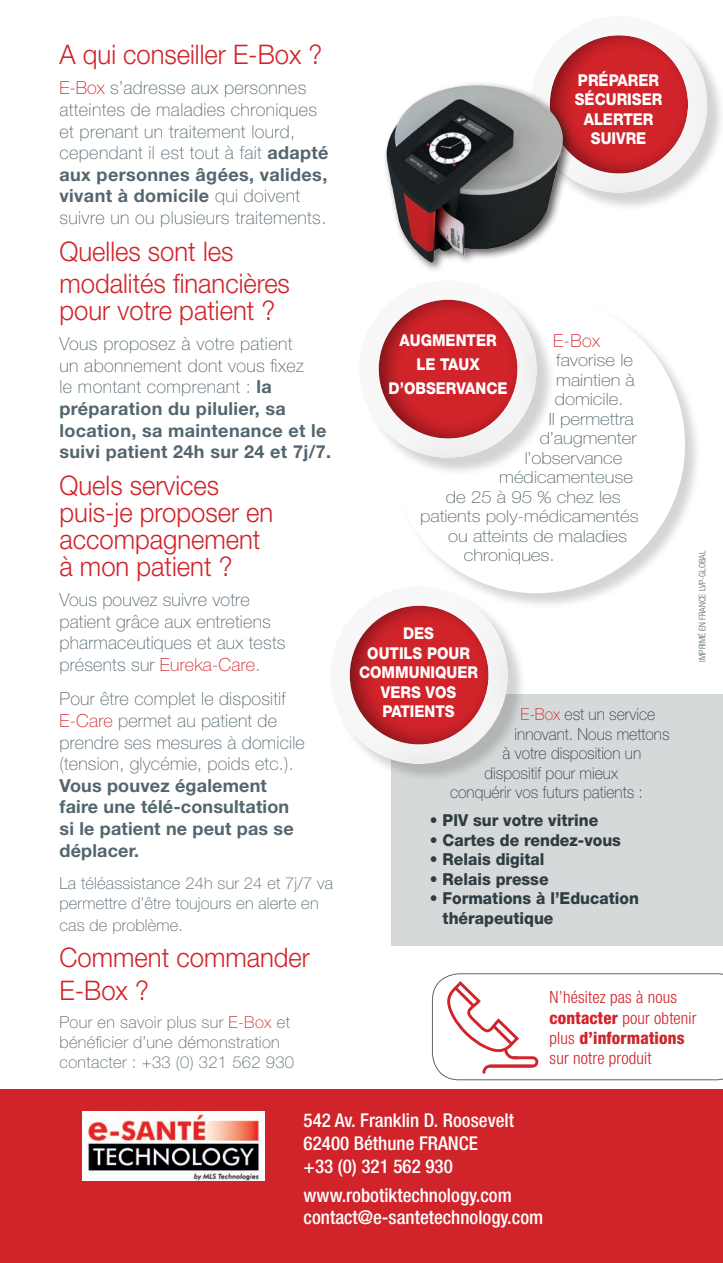
<style>
.page{position:relative;width:723px;height:1263px;background:#fff}
.page>*{position:absolute;margin:0;border:0;box-sizing:border-box;transform-origin:0 0}
.Soustitre{font:300 27px/32.4px "Helvetica Neue LT Std";color:#d1232a;scale:.95 1}
.t1{font:500 condensed 19.05px "Helvetica Neue LT Std";color:#fff}
.TEXTE_GRIS{font:100 18px/21.6px "Helvetica Neue LT Std";letter-spacing:.01em;color:#53656e}
.TEXTE_GRIS-2{font:700 18px/21.6px "Helvetica Neue LT Std";letter-spacing:.02em;color:#53656e}
.TEXTE_GRIS-3{font:100 18px "Helvetica Neue LT Std";color:#d1232a}
.TEXTE_GRIS-4{font:100 16.95px "Helvetica Neue LT Std";color:#53656e;scale:1.1 1}
.TEXTE_BON_A_SAVOIR{font:300 condensed 16.95px/20.2px "Helvetica Neue LT Std";letter-spacing:.01em;color:#d1232a}
.TEXTE_GRIS-5{font:100 16.5px/19.8px "Helvetica Neue LT Std";letter-spacing:.01em;color:#53656e}
.TEXTE_GRIS-6{font:100 16.5px "Helvetica Neue LT Std";color:#2f3c42;scale:.95 1}
.t2{font:800 16.5px/19.5px "Helvetica Neue LT Std";color:#2f3c42;scale:.95 1}
.Soustitre-2{font:800 16.35px/19.5px "Helvetica Neue LT Std";color:#fff;text-align:center;scale:.9 1}
.t3{font:300 condensed 9px "Helvetica Neue LT Std";color:#53656e}
.s1{color:#d1232a}
.s2{font-weight:700}
.s3{font-weight:100}
.s4{font-weight:800}
</style>
<div class="page">
<div style="left:392px;top:694px;width:331px;height:251px;background:#d5d9da"></div>
<div style="left:0;top:1089px;width:723px;height:174px;background:#d1232a"></div>
<img style="left:83px;top:1112px;width:181px;height:69px">
<svg style="left:432px;top:973px;width:291px;height:107px"></svg>
<div style="left:532px;top:18px;width:191px;height:193px;background:#231f20;opacity:.2"></div>
<div style="left:533px;top:13px;width:177px;height:180px;background:#231f20;opacity:.34"></div>
<div style="left:549px;top:33px;width:141px;height:141px;background:#231f20;opacity:.5"></div>
<div style="left:383px;top:81px;width:191px;height:197px;background:#fff"></div>
<img style="left:385px;top:79px;width:187px;height:191px">
<div style="left:389px;top:297px;width:313px;height:313px;background:#231f20;opacity:.19"></div>
<div style="left:388px;top:296px;width:297px;height:297px;background:#fff;border-radius:50%"></div>
<div style="left:361px;top:282px;width:195px;height:195px;background:#231f20;opacity:.2"></div>
<div style="left:359px;top:278px;width:153px;height:178px;background:#fff"></div>
<div style="left:363px;top:278px;width:176px;height:180px;background:#231f20;opacity:.34"></div>
<div style="left:378px;top:297px;width:141px;height:142px;background:#231f20;opacity:.5"></div>
<div style="left:332px;top:588px;width:195px;height:195px;background:#231f20;opacity:.2"></div>
<div style="left:330px;top:584px;width:153px;height:178px;background:#fff"></div>
<div style="left:334px;top:584px;width:176px;height:180px;background:#231f20;opacity:.34"></div>
<div style="left:349px;top:603px;width:141px;height:142px;background:#231f20;opacity:.5"></div>
<p class="Soustitre" style="left:60px;top:38px;width:278px">A qui conseiller E-Box ?</p>
<p class="TEXTE_GRIS" style="left:60px;top:77px;width:271px"><span class="s1">E-Box</span> s’adresse aux personnes atteintes de maladies chroniques et prenant un traitement lourd, cependant il est tout à fait <span class="s2">adapté aux personnes âgées, valides, vivant à domicile</span> qui doivent suivre un ou plusieurs traitements.</p>
<p class="Soustitre" style="left:60px;top:234px;width:244px">Quelles sont les modalités financières</p>
<p class="Soustitre" style="left:60px;top:294px;width:229px">pour votre patient ?</p>
<p class="TEXTE_GRIS-2" style="left:60px;top:333px;width:273px"><span class="s3">Vous proposez à votre patient<br>un abonnement dont vous fixez<br>le montant comprenant :</span> la préparation du pilulier, sa location, sa maintenance et le suivi patient 24h sur 24 et 7j/7.</p>
<p class="Soustitre" style="left:60px;top:469px;width:170px">Quels services</p>
<p class="Soustitre" style="left:60px;top:498px;width:227px;line-height:27px">puis-je proposer en accompagnement à mon patient ?</p>
<p class="TEXTE_GRIS" style="left:60px;top:589px;width:227px">Vous pouvez suivre votre patient grâce aux entretiens pharmaceutiques et aux tests présents sur <span class="s1">Eureka-Care</span>.</p>
<p class="TEXTE_GRIS" style="left:60px;top:688px;width:247px">Pour être complet le dispositif<br><span class="s1">E-Care</span> permet au patient de prendre ses mesures à domicile (tension, glycémie, poids etc.).<br><span class="s2">Vous pouvez également faire une télé-consultation si le patient ne peut pas se déplacer.</span></p>
<p class="TEXTE_GRIS-5" style="left:60px;top:873px;width:275px">La téléassistance 24h sur 24 et 7j/7 va permettre d’être toujours en alerte en</p>
<p class="TEXTE_GRIS-5" style="left:60px;top:915px;width:125px">cas de problème.</p>
<p class="Soustitre" style="left:60px;top:941px;width:265px">Comment commander<br>E-Box ?</p>
<p class="TEXTE_GRIS-5" style="left:60px;top:1012px;width:236px">Pour en savoir plus sur <span class="s1">E-Box</span> et bénéficier d’une démonstration contacter : +33 (0) 321 562 930</p>
<p class="Soustitre-2" style="left:578px;top:70px;width:92px">PRÉPARER</p>
<p class="Soustitre-2" style="left:575px;top:89px;width:99px">SÉCURISER</p>
<p class="Soustitre-2" style="left:584px;top:109px;width:79px">ALERTER</p>
<p class="Soustitre-2" style="left:591px;top:129px;width:63px">SUIVRE</p>
<p class="TEXTE_GRIS-3" style="left:553px;top:330px;width:48px">E-Box</p>
<p class="TEXTE_GRIS-4" style="left:556px;top:351px;width:71px">favorise le</p>
<p class="TEXTE_GRIS-4" style="left:556px;top:370px;width:73px">maintien à</p>
<p class="TEXTE_GRIS-4" style="left:555px;top:390px;width:64px">domicile.</p>
<p class="TEXTE_GRIS-4" style="left:549px;top:409px;width:79px">Il permettra</p>
<p class="TEXTE_GRIS-4" style="left:540px;top:429px;width:90px">d’augmenter</p>
<p class="TEXTE_GRIS-4" style="left:525px;top:448px;width:91px">l’observance</p>
<p class="TEXTE_GRIS-4" style="left:499px;top:468px;width:123px">médicamenteuse</p>
<p class="TEXTE_GRIS-4" style="left:446px;top:487px;width:160px">de 25 à 95 % chez les</p>
<p class="TEXTE_GRIS-4" style="left:420px;top:507px;width:200px">patients poly-médicamentés</p>
<p class="TEXTE_GRIS-4" style="left:448px;top:526px;width:164px">ou atteints de maladies</p>
<p class="TEXTE_GRIS-4" style="left:464px;top:546px;width:84px">chroniques.</p>
<p class="Soustitre-2" style="left:399px;top:331px;width:110px">AUGMENTER</p>
<p class="Soustitre-2" style="left:416px;top:355px;width:72px">LE TAUX</p>
<p class="Soustitre-2" style="left:388px;top:378px;width:134px">D’OBSERVANCE</p>
<p class="Soustitre-2" style="left:403px;top:624px;width:36px">DES</p>
<p class="Soustitre-2" style="left:359px;top:643px;width:134px">OUTILS POUR<br>COMMUNIQUER</p>
<p class="Soustitre-2" style="left:381px;top:682px;width:85px">VERS VOS</p>
<p class="Soustitre-2" style="left:382px;top:702px;width:82px">PATIENTS</p>
<p class="TEXTE_GRIS-6" style="left:520px;top:705px;width:143px"><span class="s1">E-Box</span> est un service</p>
<p class="TEXTE_GRIS-6" style="left:514px;top:724px;width:165px">innovant. Nous mettons</p>
<p class="TEXTE_GRIS-6" style="left:502px;top:744px;width:147px">à votre disposition un</p>
<p class="TEXTE_GRIS-6" style="left:484px;top:763px;width:142px">dispositif pour mieux</p>
<p class="TEXTE_GRIS-6" style="left:450px;top:783px;width:204px">conquérir vos futurs patients :</p>
<p class="t2" style="left:430px;top:810px;width:179px">• PlV sur votre vitrine</p>
<p class="t2" style="left:430px;top:830px;width:203px">• Cartes de rendez-vous</p>
<p class="t2" style="left:430px;top:849px;width:122px">• Relais digital</p>
<p class="t2" style="left:430px;top:869px;width:126px">• Relais presse</p>
<p class="t2" style="left:443px;top:888px;width:208px;text-indent:-13px">• Formations à l’Education thérapeutique</p>
<p class="t3" style="left:697px;top:662px;width:113px;rotate:-90deg">IMPRIMÉ EN FRANCE LVP-GLOBAL</p>
<p class="TEXTE_BON_A_SAVOIR" style="left:549px;top:987px;width:148px">N’hésitez pas à nous <span class="s4">contacter</span> pour obtenir plus <span class="s4">d’informations </span>sur notre produit</p>
<p class="t1" style="left:304px;top:1109px;width:212px">542 Av. Franklin D. Roosevelt</p>
<p class="t1" style="left:304px;top:1132px;width:176px">62400 Béthune FRANCE</p>
<p class="t1" style="left:304px;top:1154px;width:151px">+33 (0) 321 562 930</p>
<p class="t1" style="left:304px;top:1183px;width:210px">www.robotiktechnology.com</p>
<p class="t1" style="left:304px;top:1206px;width:241px">contact@e-santetechnology.com</p>
</div>
